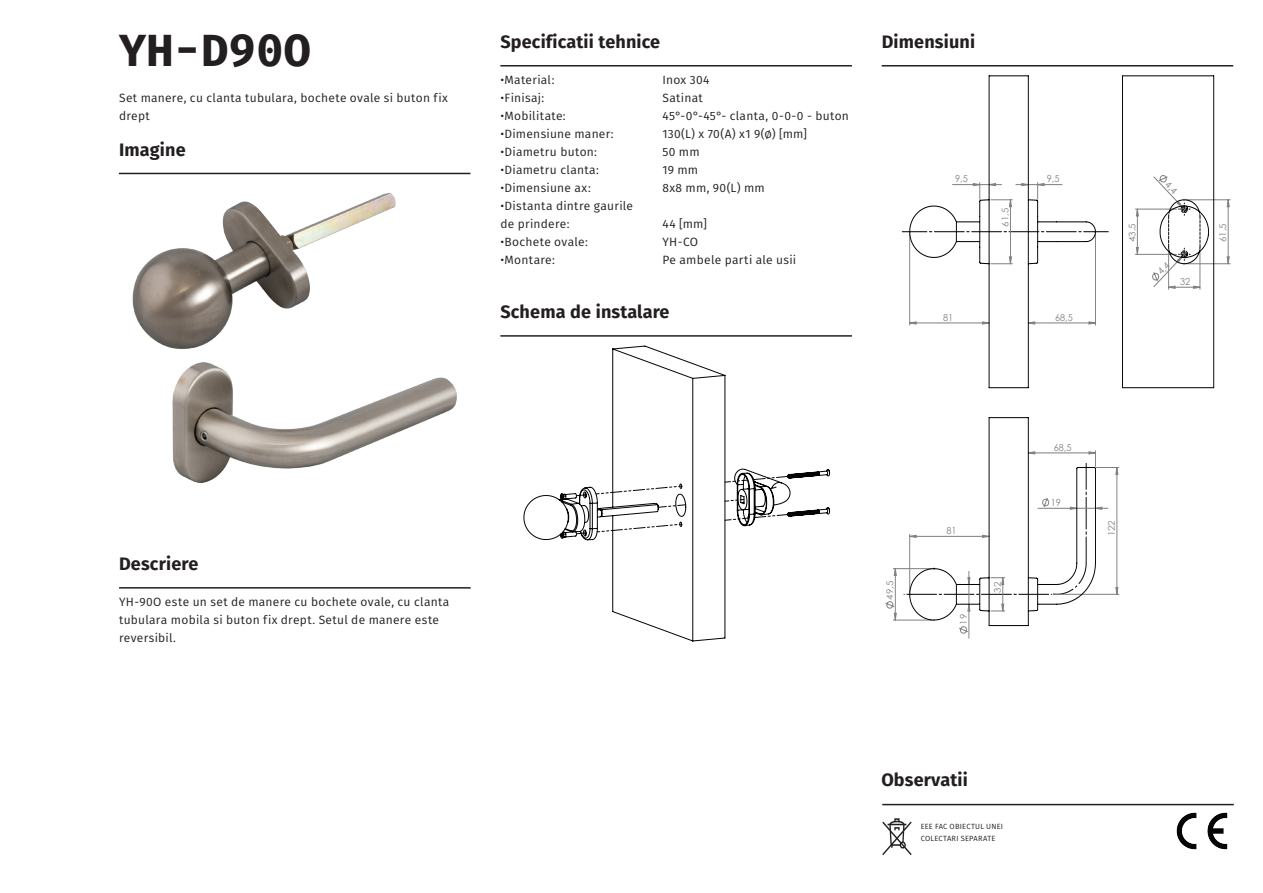
<style>
.page{position:relative;width:1263px;height:893px;background:#fff}
.page>*{position:absolute;margin:0;border:0;box-sizing:border-box;transform-origin:0 0}
.t1{font:700 45px "Fira Mono";letter-spacing:.01em;color:#231f20}
.t2{font:700 18px "Fira Sans";letter-spacing:.01em;color:#231f20}
.t3{font:12px/18px "Fira Sans";letter-spacing:.025em;color:#231f20}
.t4{font:9.75px "Century Gothic";color:#808180;scale:.94 1}
.t5{font:9.15px "Century Gothic";color:#808180;scale:1.06 1}
.t6{font:7.5px/12px "Fira Sans";letter-spacing:.03em;color:#231f20}
</style>
<div class="page">
<hr style="left:119px;top:173px;width:351px;height:1px;background:#231f20">
<hr style="left:119px;top:587px;width:352px;height:2px;background:#231f20">
<hr style="left:500px;top:65px;width:352px;height:2px;background:#231f20">
<img style="left:119px;top:174px;width:352px;height:309px">
<hr style="left:500px;top:335px;width:352px;height:2px;background:#231f20">
<hr style="left:882px;top:65px;width:351px;height:2px;background:#231f20">
<svg style="left:882px;top:818px;width:30px;height:37px"></svg>
<hr style="left:882px;top:804px;width:352px;height:1px;background:#231f20">
<svg style="left:523px;top:345px;width:307px;height:296px"></svg>
<svg style="left:657px;top:504px;width:29px;height:4px"></svg>
<svg style="left:724px;top:499px;width:20px;height:3px"></svg>
<svg style="left:576px;top:532px;width:10px;height:2px"></svg>
<svg style="left:597px;top:524px;width:85px;height:8px"></svg>
<svg style="left:724px;top:513px;width:65px;height:8px"></svg>
<svg style="left:724px;top:475px;width:65px;height:7px"></svg>
<svg style="left:596px;top:486px;width:86px;height:8px"></svg>
<svg style="left:576px;top:494px;width:10px;height:2px"></svg>
<svg style="left:885px;top:601px;width:9px;height:7px"></svg>
<hr style="left:893px;top:568px;width:39px;height:1px;background:#808180">
<hr style="left:893px;top:620px;width:39px;height:1px;background:#808180">
<hr style="left:1186px;top:200px;width:44px;height:1px;background:#808180">
<hr style="left:1186px;top:263px;width:44px;height:1px;background:#808180">
<hr style="left:969px;top:604px;width:1px;height:34px;background:#808180">
<img style="left:1176px;top:812px;width:52px;height:38px">
<svg style="left:902px;top:75px;width:312px;height:559px"></svg>
<h1 class="t1" style="left:119px;top:19px;width:193px">YH-D90O</h1>
<p class="t3" style="left:119px;top:88px;width:330px">Set manere, cu clanta tubulara, bochete ovale si buton fix drept</p>
<h2 class="t2" style="left:119px;top:134px;width:68px">Imagine</h2>
<h2 class="t2" style="left:119px;top:548px;width:81px">Descriere</h2>
<p class="t3" style="left:119px;top:592px;width:332px">YH-90O este un set de manere cu bochete ovale, cu clanta tubulara mobila si buton fix drept. Setul de manere este reversibil.</p>
<h2 class="t2" style="left:500px;top:26px;width:161px">Specificatii tehnice</h2>
<p class="t3" style="left:500px;top:70px;width:56px">•Material:</p>
<p class="t3" style="left:662px;top:70px;width:49px">Inox 304</p>
<p class="t3" style="left:500px;top:88px;width:45px">•Finisaj:</p>
<p class="t3" style="left:662px;top:88px;width:42px">Satinat</p>
<p class="t3" style="left:500px;top:106px;width:67px">•Mobilitate:</p>
<p class="t3" style="left:662px;top:106px;width:188px">45°-0°-45°- clanta, 0-0-0 - buton</p>
<p class="t3" style="left:500px;top:124px;width:115px">•Dimensiune maner:</p>
<p class="t3" style="left:662px;top:124px;width:146px">130(L) x 70(A) x1 9(Ø) [mm]</p>
<p class="t3" style="left:500px;top:142px;width:98px">•Diametru buton:</p>
<p class="t3" style="left:662px;top:142px;width:39px">50 mm</p>
<p class="t3" style="left:500px;top:160px;width:100px">•Diametru clanta:</p>
<p class="t3" style="left:662px;top:160px;width:37px">19 mm</p>
<p class="t3" style="left:500px;top:178px;width:92px">•Dimensiune ax:</p>
<p class="t3" style="left:662px;top:178px;width:104px">8x8 mm, 90(L) mm</p>
<p class="t3" style="left:500px;top:196px;width:134px">•Distanta dintre gaurile de prindere:</p>
<p class="t3" style="left:662px;top:214px;width:46px">44 [mm]</p>
<p class="t3" style="left:500px;top:232px;width:89px">•Bochete ovale:</p>
<p class="t3" style="left:662px;top:232px;width:37px">YH-CO</p>
<p class="t3" style="left:500px;top:250px;width:56px">•Montare:</p>
<p class="t3" style="left:662px;top:250px;width:135px">Pe ambele parti ale usii</p>
<h2 class="t2" style="left:500px;top:296px;width:171px">Schema de instalare</h2>
<h2 class="t2" style="left:882px;top:26px;width:95px">Dimensiuni</h2>
<p class="t4" style="left:955px;top:172px;width:15px">9,5</p>
<p class="t4" style="left:1047px;top:172px;width:15px">9,5</p>
<p class="t5" style="left:999px;top:227px;width:19px;rotate:-90deg">61,5</p>
<p class="t4" style="left:943px;top:310px;width:12px">81</p>
<p class="t4" style="left:1055px;top:310px;width:20px">68,5</p>
<p class="t5" style="left:1126px;top:242px;width:19px;rotate:-90deg">43,5</p>
<p class="t4" style="left:1180px;top:275px;width:12px">32</p>
<p class="t5" style="left:1216px;top:242px;width:19px;rotate:-90deg">61,5</p>
<p class="t4" style="left:946px;top:524px;width:12px">81</p>
<p class="t5" style="left:883px;top:599px;width:19px;rotate:-90deg">49,5</p>
<p class="t5" style="left:991px;top:593px;width:12px;rotate:-90deg">32</p>
<p class="t5" style="left:957px;top:625px;width:12px;rotate:-90deg">19</p>
<p class="t4" style="left:1054px;top:440px;width:20px">68,5</p>
<p class="t4" style="left:1051px;top:496px;width:12px">19</p>
<p class="t5" style="left:1105px;top:536px;width:17px;rotate:-90deg">122</p>
<h2 class="t2" style="left:881px;top:764px;width:88px">Observatii</h2>
<p class="t6" style="left:921px;top:820px;width:84px">EEE FAC OBIECTUL UNEI<br>COLECTARI SEPARATE</p>
</div>
